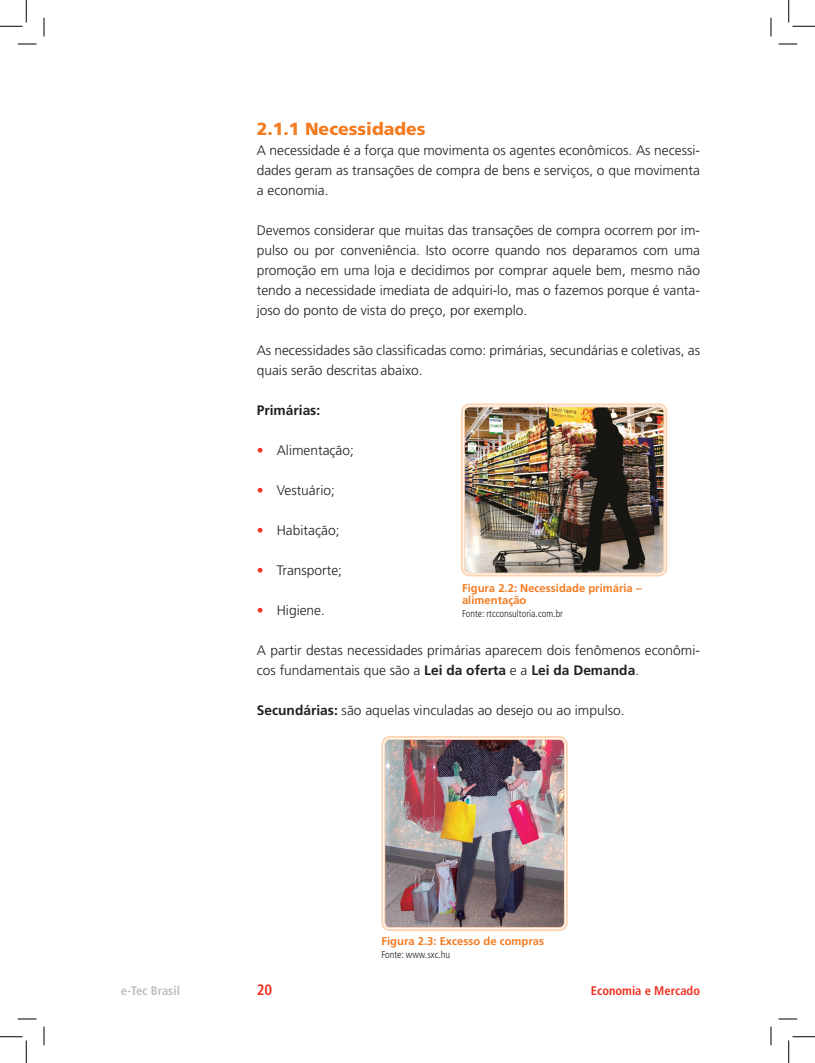
<style>
.page{position:relative;width:815px;height:1063px;background:#fff}
.page>*{position:absolute;margin:0;border:0;box-sizing:border-box;transform-origin:0 0}
.t1{font:900 17.5px "Frutiger LT Std";color:#f47b21}
.t2{font:700 condensed 15px "Frutiger LT Std";color:#ef3122}
.t3{font:300 13.75px/20px "Frutiger LT Std";color:#231f20;text-align:justify}
.t4{font:700 13.75px "Frutiger LT Std";color:#231f20}
.t5{font:700 condensed 12.5px "Frutiger LT Std";color:#ef3122}
.t6{font:700 condensed 12.5px "Frutiger LT Std";color:#bcbdc0}
.t7{font:700 11.25px/12.5px "Frutiger LT Std";color:#f47b21}
.t8{font:300 condensed 10px "Frutiger LT Std";color:#231f20}
.s1{font-weight:900;color:#ef3122}
.s2{font-weight:700}
</style>
<div class="page">
<img style="left:385px;top:739px;width:179px;height:188px">
<div style="left:381px;top:736px;width:186px;height:195px;border:2px solid #fcd2b0;border-radius:8px"></div>
<div style="left:384px;top:739px;width:180px;height:189px;border:1px solid #fcd2b0;border-radius:5px"></div>
<img style="left:464px;top:407px;width:199px;height:166px">
<div style="left:461px;top:403px;width:206px;height:173px;border:2px solid #fcd2b0;border-radius:8px"></div>
<div style="left:464px;top:406px;width:200px;height:167px;border:1px solid #fcd2b0;border-radius:5px"></div>
<svg style="left:18px;top:43px;width:18px;height:2px"></svg>
<svg style="left:778px;top:43px;width:19px;height:2px"></svg>
<svg style="left:18px;top:1018px;width:18px;height:1px"></svg>
<svg style="left:778px;top:1018px;width:19px;height:1px"></svg>
<svg style="left:43px;top:18px;width:2px;height:18px"></svg>
<svg style="left:43px;top:1026px;width:2px;height:19px"></svg>
<svg style="left:770px;top:18px;width:1px;height:18px"></svg>
<svg style="left:770px;top:1026px;width:1px;height:19px"></svg>
<svg style="left:0;top:0;width:27px;height:27px"></svg>
<svg style="left:0;top:1036px;width:27px;height:26px"></svg>
<svg style="left:788px;top:0;width:26px;height:27px"></svg>
<svg style="left:788px;top:1036px;width:26px;height:26px"></svg>
<p class="t1" style="left:257px;top:118px;width:170px">2.1.1 Necessidades</p>
<p class="t3" style="left:257px;top:140px;width:444px">A necessidade é a força que movimenta os agentes econômicos. As necessi&shy;dades geram as transações de compra de bens e serviços, o que movimenta a economia.</p>
<p class="t3" style="left:257px;top:220px;width:444px">Devemos considerar que muitas das transações de compra ocorrem por im&shy;pulso ou por conveniência. Isto ocorre quando nos deparamos com uma promoção em uma loja e decidimos por comprar aquele bem, mesmo não tendo a necessidade imediata de adquiri-lo, mas o fazemos porque é vanta&shy;joso do ponto de vista do preço, por exemplo.</p>
<p class="t3" style="left:257px;top:340px;width:444px">As necessidades são classificadas como: primárias, secundárias e coletivas, as quais serão descritas abaixo.</p>
<p class="t4" style="left:257px;top:402px;width:65px">Primárias:</p>
<p class="t3" style="left:257px;top:440px;width:99px"><span class="s1">•</span> Alimentação;</p>
<p class="t3" style="left:257px;top:480px;width:80px"><span class="s1">•</span> Vestuário;</p>
<p class="t3" style="left:257px;top:520px;width:84px"><span class="s1">•</span> Habitação;</p>
<p class="t3" style="left:257px;top:560px;width:87px"><span class="s1">•</span> Transporte;</p>
<p class="t3" style="left:257px;top:600px;width:70px"><span class="s1">•</span> Higiene.</p>
<p class="t3" style="left:257px;top:640px;width:444px">A partir destas necessidades primárias aparecem dois fenômenos econômi&shy;cos fundamentais que são a <span class="s2">Lei da oferta</span> e a <span class="s2">Lei da Demanda</span>.</p>
<p class="t3" style="left:257px;top:700px;width:369px"><span class="s2">Secundárias:</span> são aquelas vinculadas ao desejo ou ao impulso.</p>
<p class="t7" style="left:462px;top:582px;width:181px">Figura 2.2: Necessidade primária – alimentação</p>
<p class="t8" style="left:462px;top:607px;width:102px">Fonte: rtcconsultoria.com.br</p>
<p class="t7" style="left:381px;top:935px;width:164px">Figura 2.3: Excesso de compras</p>
<p class="t8" style="left:381px;top:948px;width:70px">Fonte: www.sxc.hu</p>
<p class="t6" style="left:121px;top:983px;width:61px">e-Tec Brasil</p>
<p class="t2" style="left:257px;top:981px;width:17px">20</p>
<p class="t5" style="left:590px;top:983px;width:111px">Economia e Mercado</p>
</div>
